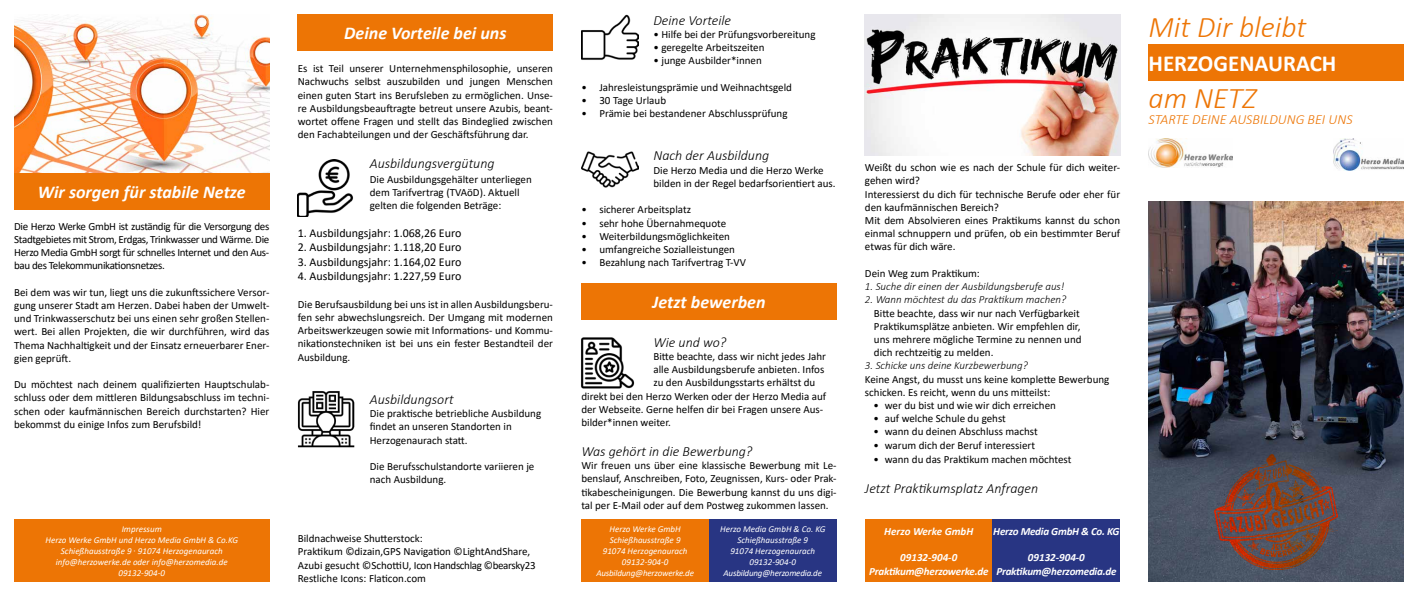
<style>
.page{position:relative;width:1418px;height:596px;background:#fff}
.page>*{position:absolute;margin:0;border:0;box-sizing:border-box;transform-origin:0 0}
.t1{font:italic 300 30px "Calibri";color:#ed7505}
.t2{font:700 23px "Calibri";color:#fff}
.t3{font:italic 700 18px "Calibri";color:#fff}
.t4{font:italic 300 14px "Calibri";color:#000}
.t5{font:italic 300 14px "Calibri";color:#ed7505}
.t6{font:12px "Calibri";color:#000}
.t7{font:11px/13.2px "Calibri";color:#000}
.t8{font:italic 300 11px "Calibri";color:#000}
.t9{font:italic 700 11px/13.2px "Calibri";letter-spacing:-.02em;color:#fff;text-align:center}
.t10{font:italic 700 11px "Calibri";color:#fff}
.t11{font:italic 9px/10.8px "Calibri";color:#fff;text-align:center}
.s1{font-style:normal}
</style>
<div class="page">
<img style="left:1148px;top:202px;width:255px;height:379px">
<div style="left:1148px;top:44px;width:255px;height:37px;background:#ed7505"></div>
<img style="left:1148px;top:138px;width:84px;height:29px">
<img style="left:1333px;top:138px;width:70px;height:32px">
<div style="left:14px;top:519px;width:255px;height:62px;background:#ed7505"></div>
<img style="left:14px;top:14px;width:255px;height:159px">
<div style="left:14px;top:173px;width:255px;height:37px;background:#ed7505"></div>
<img style="left:298px;top:160px;width:55px;height:56px">
<img style="left:298px;top:391px;width:56px;height:55px">
<div style="left:298px;top:14px;width:255px;height:37px;background:#ed7505"></div>
<img style="left:581px;top:151px;width:57px;height:37px">
<img style="left:581px;top:14px;width:57px;height:46px">
<img style="left:581px;top:337px;width:54px;height:52px">
<div style="left:581px;top:282px;width:255px;height:37px;background:#ed7505"></div>
<div style="left:581px;top:519px;width:128px;height:62px;background:#ed7505"></div>
<div style="left:709px;top:519px;width:127px;height:62px;background:#283583"></div>
<img style="left:865px;top:14px;width:255px;height:142px">
<div style="left:865px;top:519px;width:127px;height:62px;background:#ed7505"></div>
<div style="left:992px;top:519px;width:128px;height:62px;background:#283583"></div>
<img style="left:1214px;top:454px;width:123px;height:115px">
<h3 class="t3" style="left:38px;top:179px;width:209px">Wir sorgen für stabile Netze</h3>
<p class="t7" style="left:14px;top:219px;width:257px;text-align:justify">Die Herzo Werke GmbH ist zuständig für die Versorgung des Stadtgebietes mit Strom, Erdgas, Trinkwasser und Wärme. Die Herzo Media GmbH sorgt für schnelles Internet und den Aus&shy;bau des Telekommunikationsnetzes.</p>
<p class="t7" style="left:14px;top:285px;width:257px;text-align:justify">Bei dem was wir tun, liegt uns die zukunftssichere Versor&shy;gung unserer Stadt am Herzen. Dabei haben der Umwelt&shy;und Trinkwasserschutz bei uns einen sehr großen Stellen&shy;wert. Bei allen Projekten, die wir durchführen, wird das Thema Nachhaltigkeit und der Einsatz erneuerbarer Ener&shy;gien geprüft.</p>
<p class="t7" style="left:14px;top:377px;width:257px;text-align:justify">Du möchtest nach deinem qualifizierten Hauptschulab&shy;schluss oder dem mittleren Bildungsabschluss im techni&shy;schen oder kaufmännischen Bereich durchstarten? Hier bekommst du einige Infos zum Berufsbild!</p>
<p class="t11" style="left:46px;top:522px;width:194px">Impressum<br>Herzo Werke GmbH und Herzo Media GmbH &amp; Co.KG<br>Schießhausstraße 9 <span class="s1">·</span> 91074 Herzogenaurach info@herzowerke.de oder info@herzomedia.de<br>09132-904-0</p>
<h3 class="t3" style="left:344px;top:21px;width:164px">Deine Vorteile bei uns</h3>
<p class="t7" style="left:298px;top:62px;width:257px;text-align:justify">Es ist Teil unserer Unternehmensphilosophie, unseren Nachwuchs selbst auszubilden und jungen Menschen einen guten Start ins Berufsleben zu ermöglichen. Unse&shy;re Ausbildungsbeauftragte betreut unsere Azubis, beant&shy;wortet offene Fragen und stellt das Bindeglied zwischen den Fachabteilungen und der Geschäftsführung dar.</p>
<p class="t4" style="left:370px;top:155px;width:126px">Ausbildungsvergütung</p>
<p class="t7" style="left:370px;top:172px;width:164px">Die Ausbildungsgehälter unterliegen dem Tarifvertrag (TVAöD). Aktuell gelten die folgenden Beträge:</p>
<p class="t6" style="left:298px;top:224px;width:165px">1. Ausbildungsjahr: 1.068,26 Euro</p>
<p class="t6" style="left:298px;top:239px;width:165px">2. Ausbildungsjahr: 1.118,20 Euro</p>
<p class="t6" style="left:298px;top:253px;width:165px">3. Ausbildungsjahr: 1.164,02 Euro</p>
<p class="t6" style="left:298px;top:267px;width:165px">4. Ausbildungsjahr: 1.227,59 Euro</p>
<p class="t7" style="left:298px;top:297px;width:257px;text-align:justify">Die Berufsausbildung bei uns ist in allen Ausbildungsberu&shy;fen sehr abwechslungsreich. Der Umgang mit modernen Arbeitswerkzeugen sowie mit Informations- und Kommu&shy;nikationstechniken ist bei uns ein fester Bestandteil der Ausbildung.</p>
<p class="t4" style="left:370px;top:390px;width:85px">Ausbildungsort</p>
<p class="t7" style="left:370px;top:406px;width:173px">Die praktische betriebliche Ausbildung findet an unseren Standorten in<br>Herzogenaurach statt.</p>
<p class="t7" style="left:370px;top:459px;width:166px">Die Berufsschulstandorte variieren je nach Ausbildung.</p>
<p class="t7" style="left:298px;top:531px;width:239px">Bildnachweise Shutterstock:<br>Praktikum ©dizain,GPS Navigation ©LightAndShare, Azubi gesucht ©SchottiU, Icon Handschlag ©bearsky23<br>Restliche Icons: Flaticon.com</p>
<p class="t4" style="left:653px;top:11px;width:79px">Deine Vorteile</p>
<p class="t7" style="left:653px;top:27px;width:164px">• Hilfe bei der Prüfungsvorbereitung</p>
<p class="t7" style="left:653px;top:41px;width:113px">• geregelte Arbeitszeiten</p>
<p class="t7" style="left:653px;top:54px;width:110px">• junge Ausbilder*innen</p>
<p class="t7" style="left:581px;top:80px;width:212px">• Jahresleistungsprämie und Weihnachtsgeld</p>
<p class="t7" style="left:581px;top:93px;width:86px">• 30 Tage Urlaub</p>
<p class="t7" style="left:581px;top:107px;width:208px">• Prämie bei bestandener Abschlussprüfung</p>
<p class="t4" style="left:653px;top:147px;width:117px">Nach der Ausbildung</p>
<p class="t7" style="left:653px;top:163px;width:184px">Die Herzo Media und die Herzo Werke bilden in der Regel bedarfsorientiert aus.</p>
<p class="t7" style="left:581px;top:203px;width:111px">• sicherer Arbeitsplatz</p>
<p class="t7" style="left:581px;top:216px;width:146px">• sehr hohe Übernahmequote</p>
<p class="t7" style="left:581px;top:229px;width:150px">• Weiterbildungsmöglichkeiten</p>
<p class="t7" style="left:581px;top:242px;width:155px">• umfangreiche Sozialleistungen</p>
<p class="t7" style="left:581px;top:255px;width:166px">• Bezahlung nach Tarifvertrag T-VV</p>
<h3 class="t3" style="left:652px;top:289px;width:114px">Jetzt bewerben</h3>
<p class="t4" style="left:653px;top:333px;width:74px">Wie und wo?</p>
<p class="t7" style="left:653px;top:349px;width:174px">Bitte beachte, dass wir nicht jedes Jahr</p>
<p class="t7" style="left:653px;top:362px;width:172px">alle Ausbildungsberufe anbieten. Infos</p>
<p class="t7" style="left:653px;top:375px;width:163px">zu den Ausbildungsstarts erhältst du</p>
<p class="t7" style="left:581px;top:389px;width:246px">direkt bei den Herzo Werken oder der Herzo Media auf</p>
<p class="t7" style="left:581px;top:402px;width:243px">der Webseite. Gerne helfen dir bei Fragen unsere Aus-</p>
<p class="t7" style="left:581px;top:415px;width:91px">bilder*innen weiter.</p>
<p class="t4" style="left:581px;top:442px;width:173px">Was gehört in die Bewerbung?</p>
<p class="t7" style="left:581px;top:458px;width:257px;text-align:justify">Wir freuen uns über eine klassische Bewerbung mit Le&shy;benslauf, Anschreiben, Foto, Zeugnissen, Kurs- oder Prak&shy;tikabescheinigungen. Die Bewerbung kannst du uns digi&shy;tal per E-Mail oder auf dem Postweg zukommen lassen.</p>
<p class="t7" style="left:865px;top:160px;width:257px">Weißt du schon wie es nach der Schule für dich weiter&shy;gehen wird?<br>Interessierst du dich für technische Berufe oder eher für den kaufmännischen Bereich?<br>Mit dem Absolvieren eines Praktikums kannst du schon einmal schnuppern und prüfen, ob ein bestimmter Beruf etwas für dich wäre.</p>
<p class="t7" style="left:865px;top:266px;width:116px">Dein Weg zum Praktikum:</p>
<p class="t8" style="left:865px;top:279px;width:201px">1. Suche dir einen der Ausbildungsberufe aus!</p>
<p class="t8" style="left:865px;top:292px;width:203px">2. Wann möchtest du das Praktikum machen?</p>
<p class="t7" style="left:874px;top:306px;width:209px">Bitte beachte, dass wir nur nach Verfügbarkeit Praktikumsplätze anbieten. Wir empfehlen dir, uns mehrere mögliche Termine zu nennen und dich rechtzeitig zu melden.</p>
<p class="t8" style="left:865px;top:358px;width:164px">3. Schicke uns deine Kurzbewerbung?</p>
<p class="t7" style="left:865px;top:372px;width:246px">Keine Angst, du musst uns keine komplette Bewerbung schicken. Es reicht, wenn du uns mitteilst:</p>
<p class="t7" style="left:873px;top:398px;width:184px">• wer du bist und wie wir dich erreichen</p>
<p class="t7" style="left:873px;top:411px;width:134px">• auf welche Schule du gehst</p>
<p class="t7" style="left:873px;top:424px;width:166px">• wann du deinen Abschluss machst</p>
<p class="t7" style="left:873px;top:438px;width:163px">• warum dich der Beruf interessiert</p>
<p class="t7" style="left:873px;top:452px;width:199px">• wann du das Praktikum machen möchtest</p>
<p class="t4" style="left:865px;top:479px;width:175px">Jetzt Praktikumsplatz Anfragen</p>
<p class="t11" style="left:596px;top:523px;width:99px">Herzo Werke GmbH<br>Schießhausstraße 9<br>91074 Herzogenaurach<br>09132-904-0<br>Ausbildung@herzowerke.de</p>
<p class="t11" style="left:720px;top:523px;width:107px">Herzo Media GmbH &amp; Co. KG<br>Schießhausstraße 9<br>91074 Herzogenaurach<br>09132-904-0<br>Ausbildung@herzomedia.de</p>
<p class="t10" style="left:884px;top:523px;width:91px">Herzo Werke GmbH</p>
<p class="t9" style="left:993px;top:524px;width:128px">Herzo Media GmbH &amp; Co. KG</p>
<p class="t9" style="left:996px;top:550px;width:122px">09132-904-0<br>Praktikum@herzomedia.de</p>
<p class="t9" style="left:869px;top:550px;width:121px">09132-904-0<br>Praktikum@herzowerke.de</p>
<h1 class="t1" style="left:1148px;top:8px;width:159px">Mit Dir bleibt</h1>
<h2 class="t2" style="left:1148px;top:47px;width:189px">HERZOGENAURACH</h2>
<h1 class="t1" style="left:1148px;top:79px;width:109px">am NETZ</h1>
<p class="t5" style="left:1148px;top:111px;width:205px">STARTE DEINE AUSBILDUNG BEI UNS</p>
</div>
